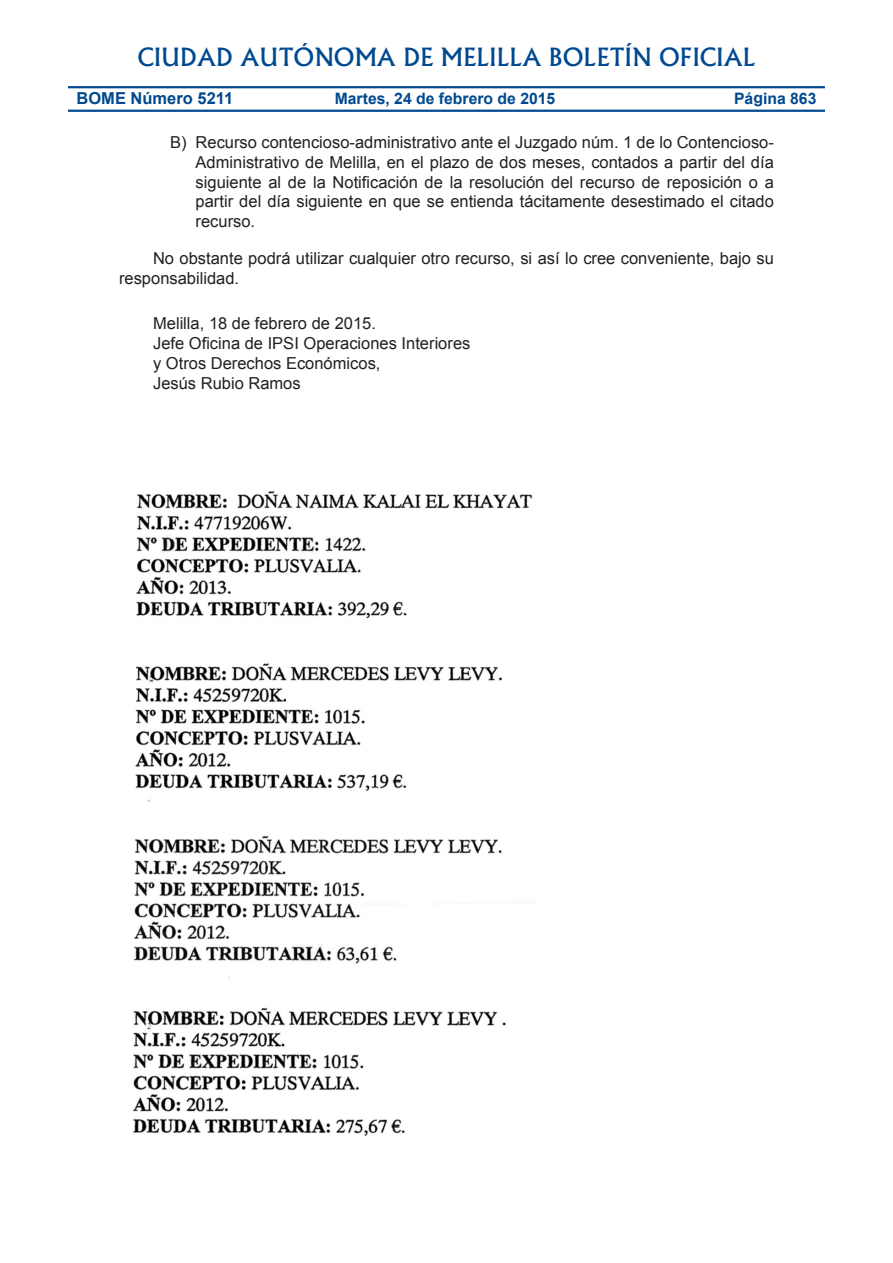
<style>
.page{position:relative;width:893px;height:1263px;background:#fff}
.page>*{position:absolute;margin:0;border:0;box-sizing:border-box;transform-origin:0 0}
.t1{font:500 24px "Albertus";color:#014990}
.SANGRIA__1_Mel{font:16.5px/19.8px "Arial";color:#231f20;text-align:justify}
.FIRMA_Mel{font:16.5px/19.8px "Arial";color:#231f20}
.TEXTO_NORMAL_Mel{font:16.5px/19.8px "Arial";color:#231f20}
.t2{font:700 16.5px "Arial";color:#014990}
.t3{font:700 15.75px "Arial";color:#014990}
.s1{font-size:15.15px}
</style>
<div class="page">
<hr style="left:68px;top:86px;width:757px;height:2px;background:#014990">
<hr style="left:68px;top:110px;width:757px;height:2px;background:#014990">
<img style="left:132px;top:490px;width:400px;height:646px">
<h1 class="t1" style="left:137px;top:43px;width:620px">CIUDAD AUTÓNOMA DE MELILLA BOLETÍN OFICIAL</h1>
<p class="t2" style="left:77px;top:88px;width:158px">BOME Número 5211</p>
<p class="t3" style="left:335px;top:88px;width:222px">Martes, 24 de febrero de 2015</p>
<p class="t3" style="left:734px;top:88px;width:84px">Pá<span class="s1">g</span>ina 863</p>
<p class="SANGRIA__1_Mel" style="left:196px;top:133px;width:580px;text-indent:-26px">B) Recurso contencioso-administrativo ante el Juzgado núm. 1 de lo Contencioso-Administrativo de Melilla, en el plazo de dos meses, contados a partir del día siguiente al de la Notificación de la resolución del recurso de reposición o a partir del día siguiente en que se entienda tácitamente desestimado el citado recurso.</p>
<p class="TEXTO_NORMAL_Mel" style="left:119px;top:249px;width:656px;text-indent:34px">No obstante podrá utilizar cualquier otro recurso, si así lo cree conveniente, bajo su responsabilidad.</p>
<p class="FIRMA_Mel" style="left:153px;top:314px;width:319px">Melilla, 18 de febrero de 2015.<br>Jefe Oficina de IPSI Operaciones Interiores y Otros Derechos Económicos,<br>Jesús Rubio Ramos</p>
</div>
